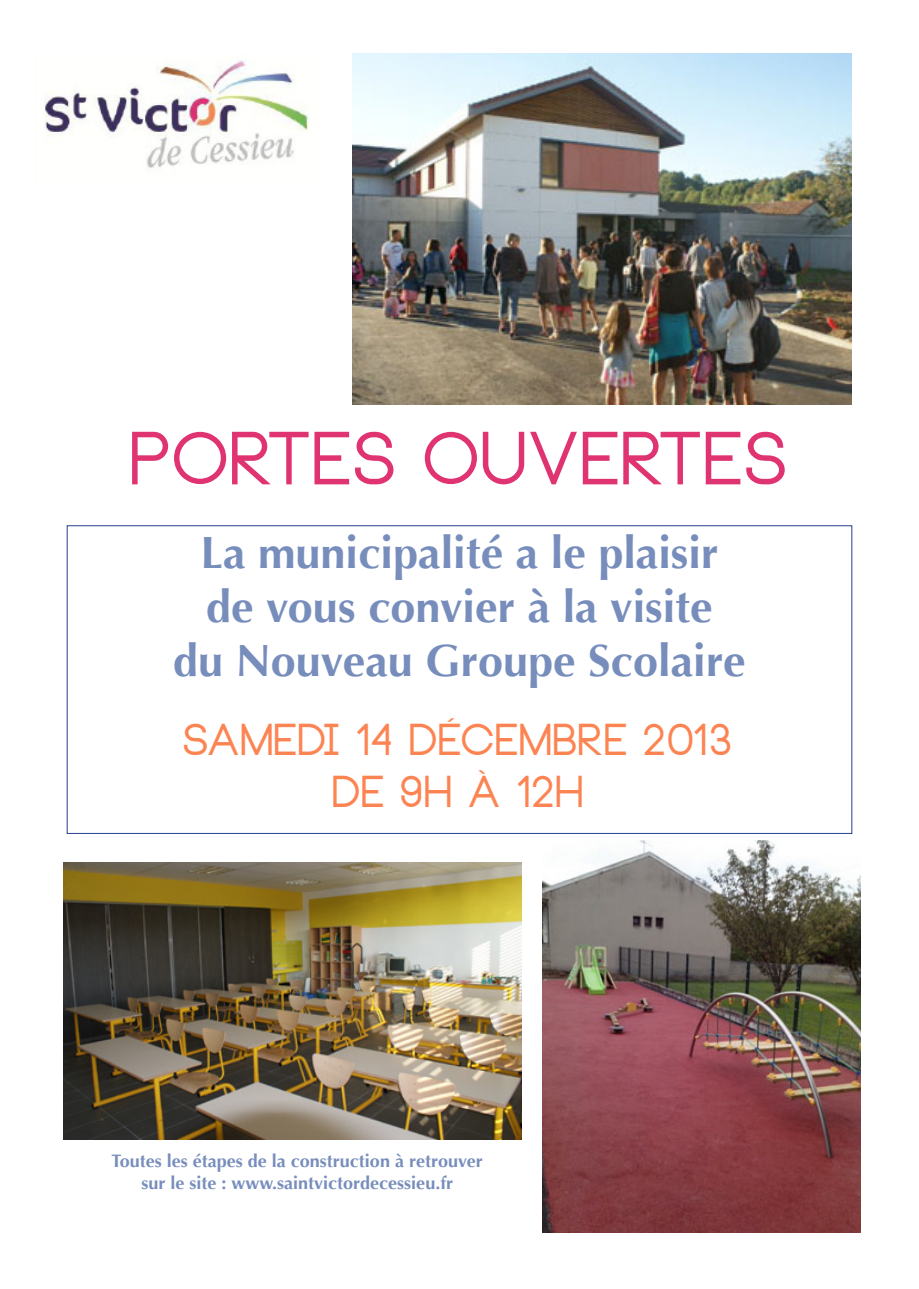
<style>
.page{position:relative;width:919px;height:1289px;background:#fff}
.page>*{position:absolute;margin:0;border:0;box-sizing:border-box;transform-origin:0 0}
.t1{font:700 73.5px "Neou";color:#e03372}
.t2{font:700 45px/54px "Optima";color:#778dbc;text-align:center}
.t3{font:700 43.5px/52.2px "Neou";color:#fc8452;text-align:center}
.t4{font:700 18px/21.6px "Optima";color:#778dbc;text-align:center}
</style>
<div class="page">
<img style="left:44px;top:60px;width:265px;height:108px">
<img style="left:64px;top:862px;width:457px;height:277px">
<img style="left:352px;top:53px;width:499px;height:351px">
<img style="left:542px;top:840px;width:318px;height:392px">
<p class="t1" style="left:132px;top:422px;width:660px">PORTES OUVERTES</p>
<p class="t2" style="left:173px;top:526px;width:574px">La municipalité a le plaisir de vous convier à la visite<br>du Nouveau Groupe Scolaire</p>
<p class="t3" style="left:184px;top:716px;width:552px">SAMEDI 14 DÉCEMBRE 2013<br>DE 9H À 12H</p>
<p class="t4" style="left:111px;top:1150px;width:373px">Toutes les étapes de la construction à retrouver sur le site : www.saintvictordecessieu.fr</p>
</div>
